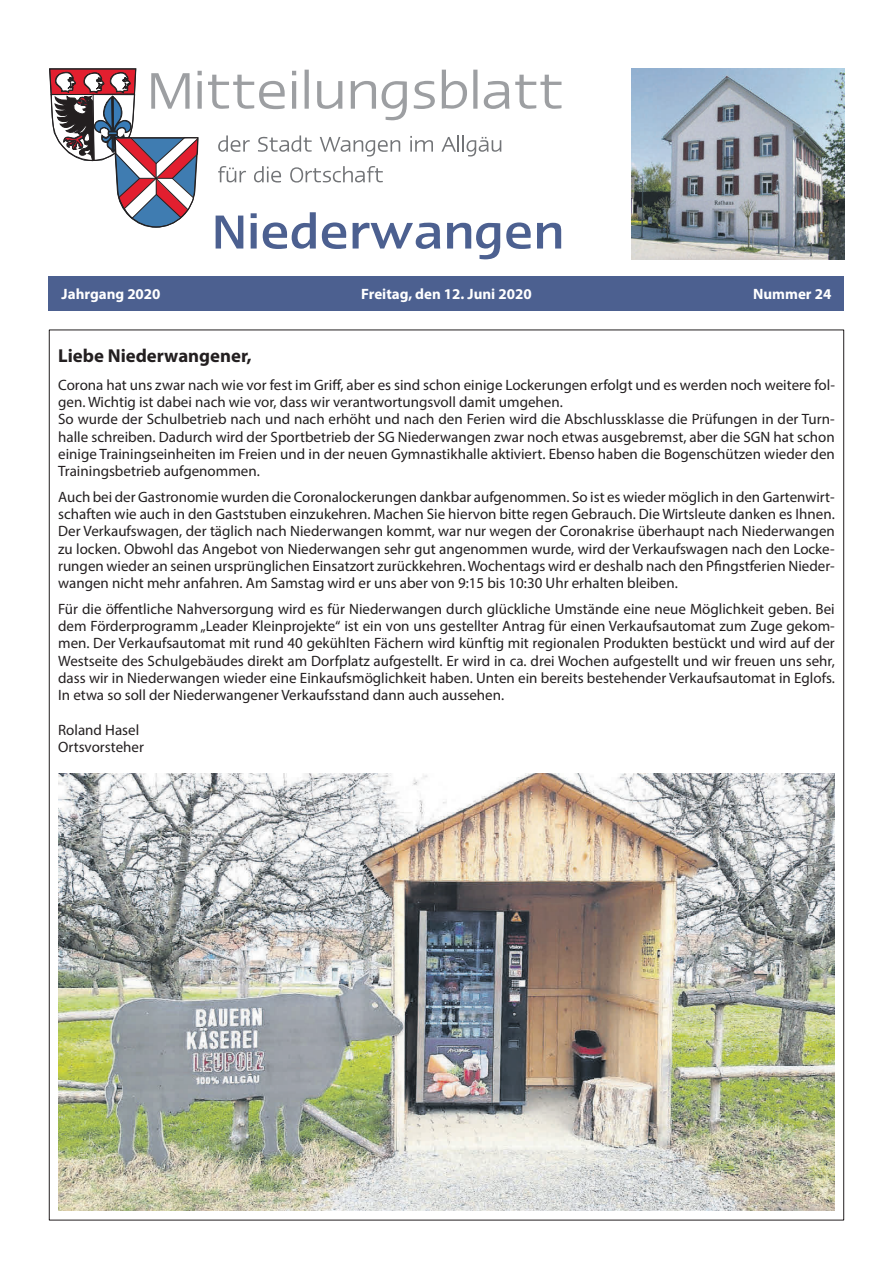
<style>
.page{position:relative;width:893px;height:1263px;background:#fff}
.page>*{position:absolute;margin:0;border:0;box-sizing:border-box;transform-origin:0 0}
.t1{font:700 18.75px "Myriad Pro";color:#231f20}
.t2{font:15px/17.2px "Myriad Pro";color:#231f20}
.t3{font:700 15px "Myriad Pro";color:#fff}
</style>
<div class="page">
<svg style="left:49px;top:68px;width:512px;height:191px"></svg>
<div style="left:49px;top:276px;width:795px;height:34px;background:#4c6090"></div>
<img style="left:631px;top:68px;width:213px;height:191px">
<img style="left:58px;top:774px;width:777px;height:436px">
<p class="t3" style="left:62px;top:284px;width:100px">Jahrgang 2020</p>
<p class="t3" style="left:361px;top:284px;width:172px">Freitag, den 12. Juni 2020</p>
<p class="t3" style="left:753px;top:284px;width:80px">Nummer 24</p>
<p class="t1" style="left:58px;top:343px;width:195px">Liebe Niederwangener,</p>
<p class="t2" style="left:58px;top:376px;width:778px">Corona hat uns zwar nach wie vor fest im Griff, aber es sind schon einige Lockerungen erfolgt und es werden noch weitere fol&shy;gen. Wichtig ist dabei nach wie vor, dass wir verantwortungsvoll damit umgehen.<br>So wurde der Schulbetrieb nach und nach erhöht und nach den Ferien wird die Abschlussklasse die Prüfungen in der Turn&shy;halle schreiben. Dadurch wird der Sportbetrieb der SG Niederwangen zwar noch etwas ausgebremst, aber die SGN hat schon einige Trainingseinheiten im Freien und in der neuen Gymnastikhalle aktiviert. Ebenso haben die Bogenschützen wieder den Trainingsbetrieb aufgenommen.</p>
<p class="t2" style="left:58px;top:488px;width:778px;text-align:justify">Auch bei der Gastronomie wurden die Coronalockerungen dankbar aufgenommen. So ist es wieder möglich in den Gartenwirt&shy;schaften wie auch in den Gaststuben einzukehren. Machen Sie hiervon bitte regen Gebrauch. Die Wirtsleute danken es Ihnen.<br>Der Verkaufswagen, der täglich nach Niederwangen kommt, war nur wegen der Coronakrise überhaupt nach Niederwangen zu locken. Obwohl das Angebot von Niederwangen sehr gut angenommen wurde, wird der Verkaufswagen nach den Locke&shy;rungen wieder an seinen ursprünglichen Einsatzort zurückkehren. Wochentags wird er deshalb nach den Pfingstferien Nieder&shy;wangen nicht mehr anfahren. Am Samstag wird er uns aber von 9:15 bis 10:30 Uhr erhalten bleiben.</p>
<p class="t2" style="left:58px;top:600px;width:778px;text-align:justify">Für die öffentliche Nahversorgung wird es für Niederwangen durch glückliche Umstände eine neue Möglichkeit geben. Bei dem Förderprogramm „Leader Kleinprojekte“ ist ein von uns gestellter Antrag für einen Verkaufsautomat zum Zuge gekom&shy;men. Der Verkaufsautomat mit rund 40 gekühlten Fächern wird künftig mit regionalen Produkten bestückt und wird auf der Westseite des Schulgebäudes direkt am Dorfplatz aufgestellt. Er wird in ca. drei Wochen aufgestellt und wir freuen uns sehr, dass wir in Niederwangen wieder eine Einkaufsmöglichkeit haben. Unten ein bereits bestehender Verkaufsautomat in Eglofs.<br>In etwa so soll der Niederwangener Verkaufsstand dann auch aussehen.</p>
<p class="t2" style="left:58px;top:721px;width:87px">Roland Hasel<br>Ortsvorsteher</p>
</div>
